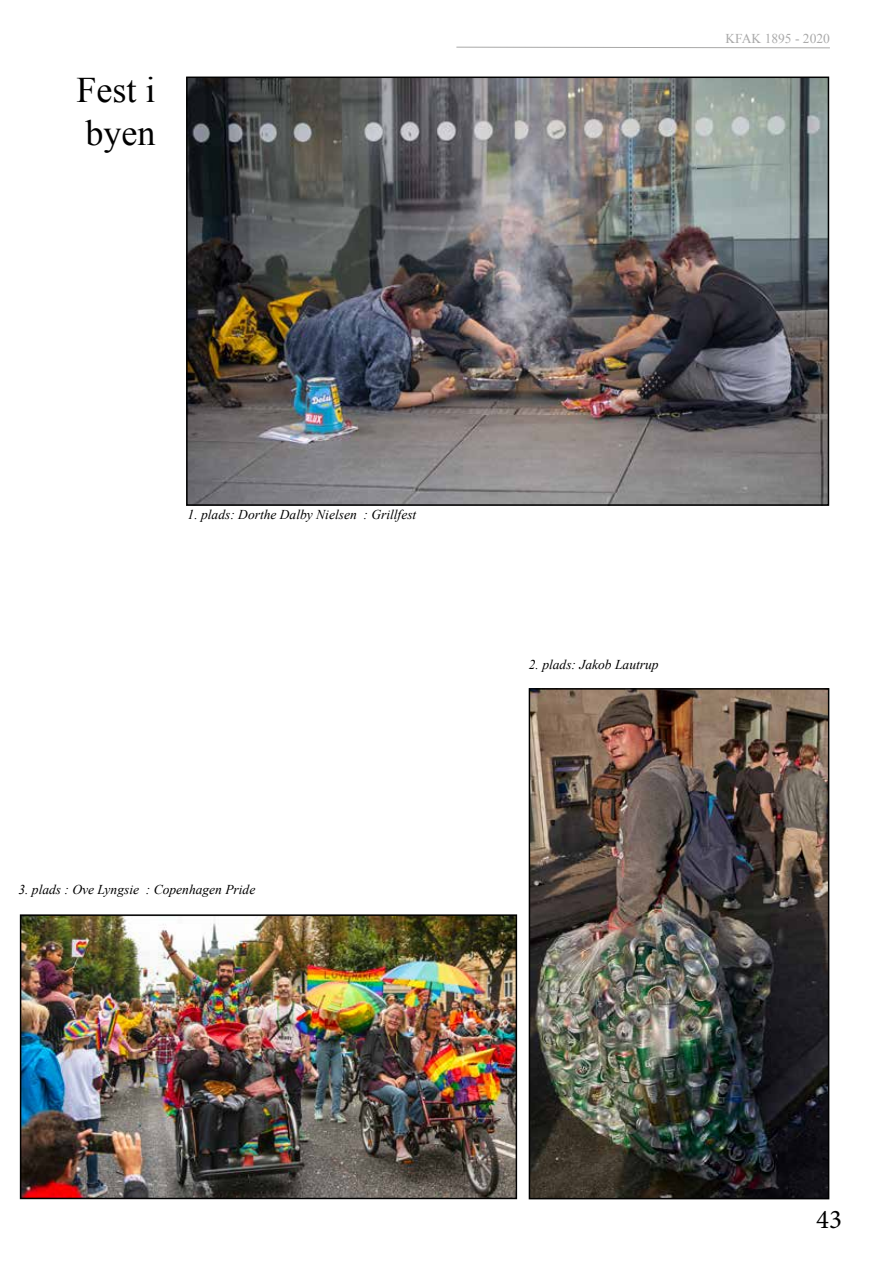
<style>
.page{position:relative;width:893px;height:1263px;background:#fff}
.page>*{position:absolute;margin:0;border:0;box-sizing:border-box;transform-origin:0 0}
.t1{font:36px/43.2px "Times New Roman";color:#000}
.t2{font:27px "Minion Pro";color:#000}
.t3{font:italic 13.5px "Times New Roman";color:#000}
.t4{font:13.5px "Times New Roman";color:#aaa}
</style>
<div class="page">
<svg style="left:456px;top:46px;width:374px;height:3px"></svg>
<img style="left:532px;top:691px;width:294px;height:505px">
<div style="left:529px;top:688px;width:300px;height:511px;border:2px solid #000"></div>
<img style="left:189px;top:80px;width:637px;height:423px">
<div style="left:186px;top:77px;width:643px;height:429px;border:2px solid #000"></div>
<img style="left:23px;top:917px;width:491px;height:279px">
<div style="left:20px;top:914px;width:497px;height:285px;border:2px solid #000"></div>
<h1 class="t1" style="left:77px;top:67px;width:81px">Fest i byen</h1>
<p class="t4" style="left:725px;top:30px;width:106px">KFAK 1895 - 2020</p>
<p class="t3" style="left:188px;top:505px;width:230px">1. plads: Dorthe Dalby Nielsen : Grillfest</p>
<p class="t3" style="left:18px;top:880px;width:238px">3. plads : Ove Lyngsie : Copenhagen Pride</p>
<p class="t3" style="left:529px;top:655px;width:131px">2. plads: Jakob Lautrup</p>
<h2 class="t2" style="left:816px;top:1201px;width:27px">43</h2>
</div>
